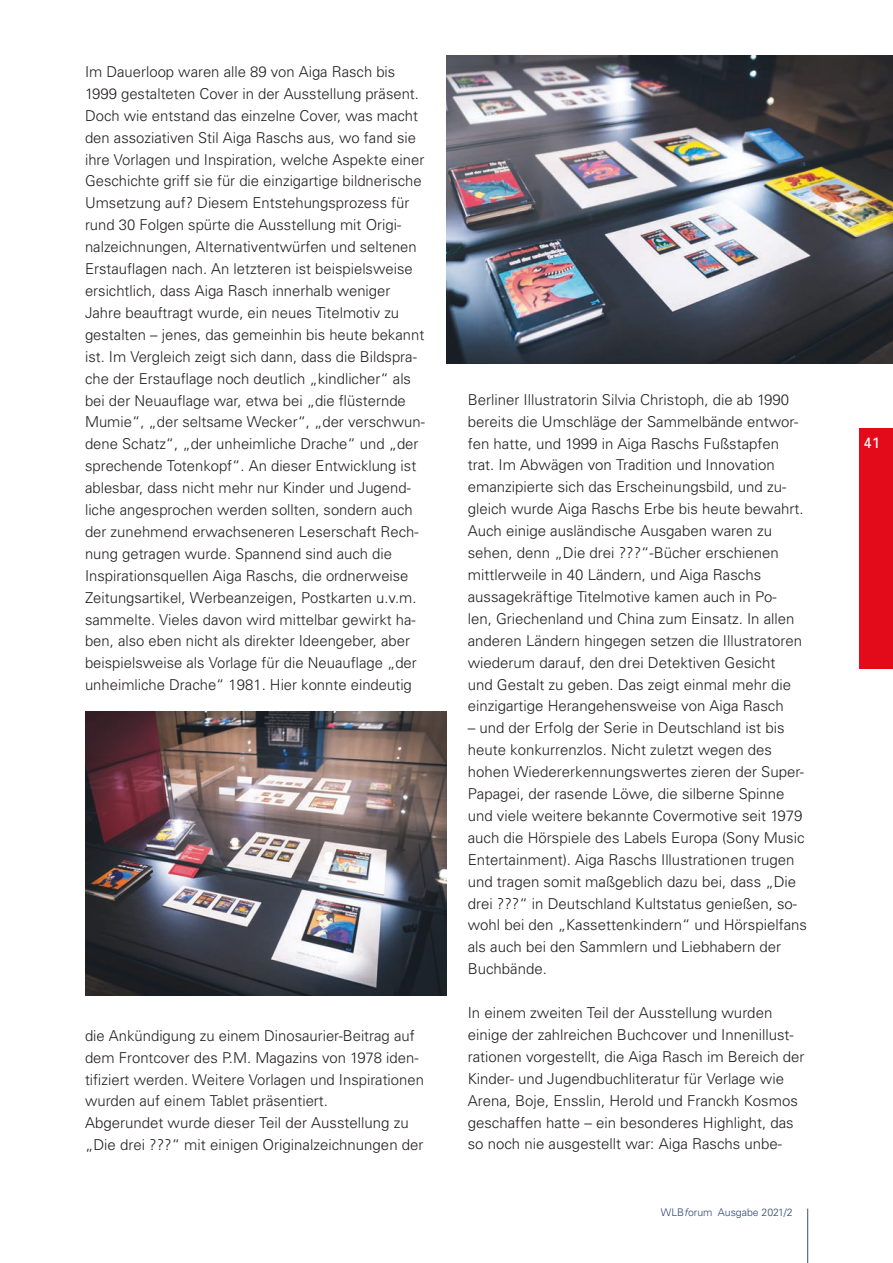
<style>
.page{position:relative;width:893px;height:1263px;background:#fff}
.page>*{position:absolute;margin:0;border:0;box-sizing:border-box;transform-origin:0 0}
.Grundtext{font:300 15px/21.9px "Univers";color:#231f20}
.t1{font:15px "Univers";color:#fff}
.t2{font:10.5px "Univers Light 3";color:#2f4572}
.s1{font-family:"Univers";font-weight:300;font-style:italic}
</style>
<div class="page">
<hr style="left:807px;top:1208px;width:1px;height:55px;background:#3a4d76">
<div style="left:859px;top:428px;width:34px;height:240px;background:#e30a19"></div>
<img style="left:85px;top:712px;width:361px;height:283px">
<img style="left:446px;top:55px;width:447px;height:309px">
<p class="Grundtext" style="left:85px;top:60px;width:341px">Im Dauerloop waren alle 89 von Aiga Rasch bis 1999 gestalteten Cover in der Ausstellung präsent.<br>Doch wie entstand das einzelne Cover, was macht den assoziativen Stil Aiga Raschs aus, wo fand sie ihre Vorlagen und Inspiration, welche Aspekte einer Geschichte griff sie für die einzigartige bildnerische Umsetzung auf? Diesem Entstehungsprozess für rund 30 Folgen spürte die Ausstellung mit Origi&shy;nalzeichnungen, Alternativentwürfen und seltenen Erstauflagen nach. An letzteren ist beispielsweise ersichtlich, dass Aiga Rasch innerhalb weniger Jahre beauftragt wurde, ein neues Titelmotiv zu gestalten – jenes, das gemeinhin bis heute bekannt ist. Im Vergleich zeigt sich dann, dass die Bildspra&shy;che der Erstauflage noch deutlich „kindlicher“ als bei der Neuauflage war, etwa bei „die flüsternde Mumie“, „der seltsame Wecker“, „der verschwun&shy;dene Schatz“, „der unheimliche Drache“ und „der sprechende Totenkopf“. An dieser Entwicklung ist ablesbar, dass nicht mehr nur Kinder und Jugend&shy;liche angesprochen werden sollten, sondern auch der zunehmend erwachseneren Leserschaft Rech&shy;nung getragen wurde. Spannend sind auch die Inspirationsquellen Aiga Raschs, die ordnerweise Zeitungsartikel, Werbeanzeigen, Postkarten u.v.m. sammelte. Vieles davon wird mittelbar gewirkt ha&shy;ben, also eben nicht als direkter Ideengeber, aber beispielsweise als Vorlage für die Neuauflage „der unheimliche Drache“ 1981. Hier konnte eindeutig</p>
<p class="Grundtext" style="left:85px;top:1024px;width:340px">die Ankündigung zu einem Dinosaurier-Beitrag auf dem Frontcover des P.M. Magazins von 1978 iden&shy;tifiziert werden. Weitere Vorlagen und Inspirationen wurden auf einem Tablet präsentiert.</p>
<p class="Grundtext" style="left:85px;top:1111px;width:340px">Abgerundet wurde dieser Teil der Ausstellung zu „Die drei ???“ mit einigen Originalzeichnungen der</p>
<p class="Grundtext" style="left:468px;top:388px;width:337px">Berliner Illustratorin Silvia Christoph, die ab 1990 bereits die Umschläge der Sammelbände entwor&shy;fen hatte, und 1999 in Aiga Raschs Fußstapfen trat. Im Abwägen von Tradition und Innovation emanzipierte sich das Erscheinungsbild, und zu&shy;gleich wurde Aiga Raschs Erbe bis heute bewahrt.</p>
<p class="Grundtext" style="left:468px;top:519px;width:336px">Auch einige ausländische Ausgaben waren zu sehen, denn „Die drei ???“-Bücher erschienen mittlerweile in 40 Ländern, und Aiga Raschs aussagekräftige Titelmotive kamen auch in Po&shy;len, Griechenland und China zum Einsatz. In allen anderen Ländern hingegen setzen die Illustratoren wiederum darauf, den drei Detektiven Gesicht und Gestalt zu geben. Das zeigt einmal mehr die einzigartige Herangehensweise von Aiga Rasch</p>
<p class="Grundtext" style="left:468px;top:717px;width:341px">– und der Erfolg der Serie in Deutschland ist bis heute konkurrenzlos. Nicht zuletzt wegen des hohen Wiedererkennungswertes zieren der Super-Papagei, der rasende Löwe, die silberne Spinne und viele weitere bekannte Covermotive seit 1979 auch die Hörspiele des Labels Europa (Sony Music Entertainment). Aiga Raschs Illustrationen trugen und tragen somit maßgeblich dazu bei, dass „Die drei ???“ in Deutschland Kultstatus genießen, so&shy;wohl bei den „Kassettenkindern“ und Hörspielfans als auch bei den Sammlern und Liebhabern der Buchbände.</p>
<p class="Grundtext" style="left:468px;top:1001px;width:338px">In einem zweiten Teil der Ausstellung wurden einige der zahlreichen Buchcover und Innenillust&shy;rationen vorgestellt, die Aiga Rasch im Bereich der Kinder- und Jugendbuchliteratur für Verlage wie Arena, Boje, Ensslin, Herold und Franckh Kosmos geschaffen hatte – ein besonderes Highlight, das so noch nie ausgestellt war: Aiga Raschs unbe-</p>
<p class="t2" style="left:661px;top:1206px;width:133px">WLB<span class="s1">f</span>orum Ausgabe 2021/2</p>
<p class="t1" style="left:863px;top:434px;width:18px">41</p>
</div>
